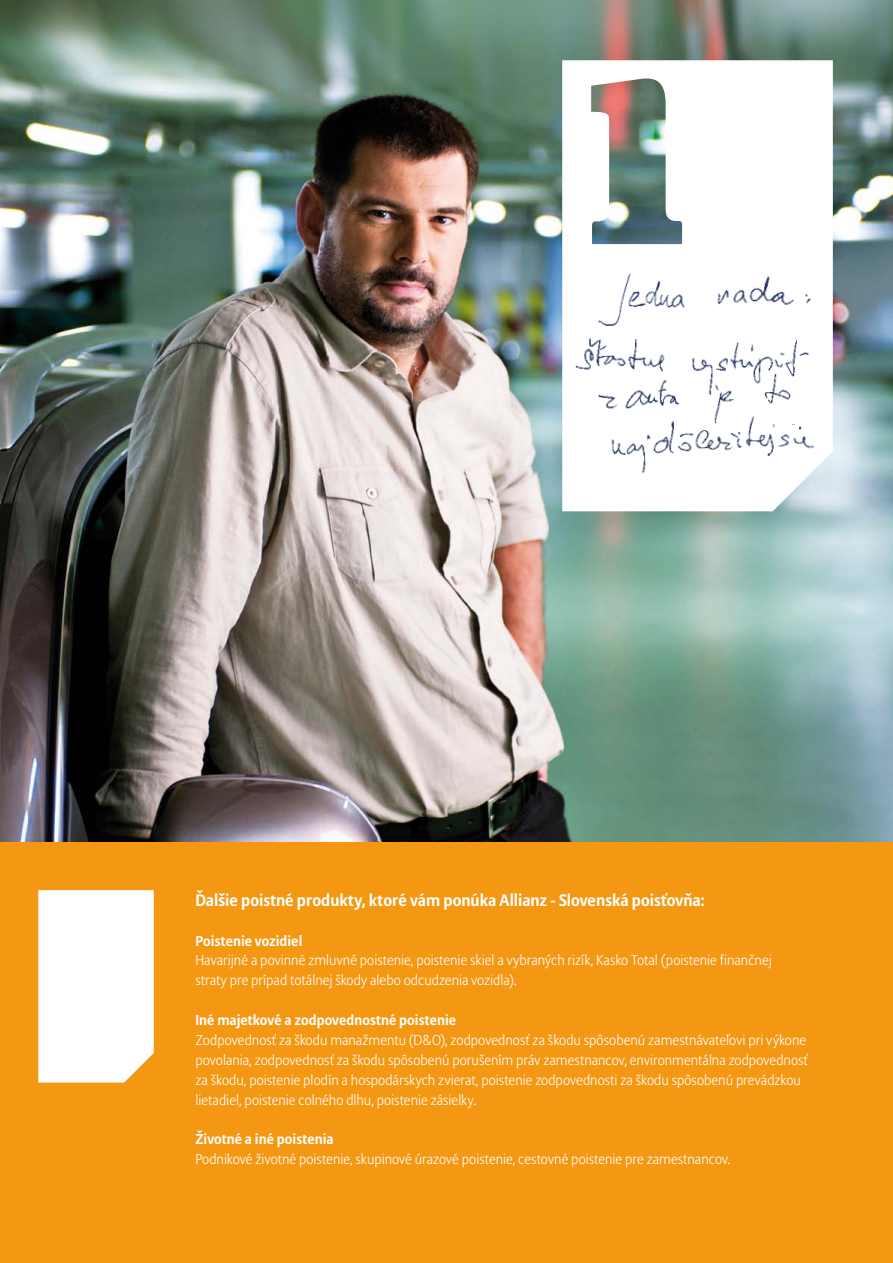
<style>
.page{position:relative;width:893px;height:1263px;background:#fff}
.page>*{position:absolute;margin:0;border:0;box-sizing:border-box;transform-origin:0 0}
.t1{font:700 16.5px "Allianz Sans";color:#fff}
.t2{font:300 14.25px/20px "Allianz Sans";color:#fff}
.t3{font:700 14.25px "Allianz Sans";letter-spacing:.005em;color:#fff}
</style>
<div class="page">
<img style="left:0;top:0;width:893px;height:842px">
<svg style="left:562px;top:60px;width:271px;height:451px"></svg>
<img style="left:567px;top:261px;width:258px;height:220px">
<div style="left:0;top:842px;width:893px;height:421px;background:#f49712"></div>
<div style="left:38px;top:890px;width:116px;height:192px;background:#fff"></div>
<p class="t1" style="left:195px;top:889px;width:511px">Ďalšie poistné produkty, ktoré vám ponúka Allianz - Slovenská poisťovňa:</p>
<p class="t3" style="left:195px;top:931px;width:108px">Poistenie vozidiel</p>
<p class="t2" style="left:195px;top:951px;width:578px">Havarijné a povinné zmluvné poistenie, poistenie skiel a vybraných rizík, Kasko Total (poistenie finančnej straty pre prípad totálnej škody alebo odcudzenia vozidla).</p>
<p class="t3" style="left:195px;top:1011px;width:262px">Iné majetkové a zodpovednostné poistenie</p>
<p class="t2" style="left:195px;top:1030px;width:614px">Zodpovednosť za škodu manažmentu (D&amp;O), zodpovednosť za škodu spôsobenú zamestnávateľovi pri výkone povolania, zodpovednosť za škodu spôsobenú porušením práv zamestnancov, environmentálna zodpovednosť za škodu, poistenie plodín a hospodárskych zvierat, poistenie zodpovednosti za škodu spôsobenú prevádzkou lietadiel, poistenie colného dlhu, poistenie zásielky.</p>
<p class="t3" style="left:195px;top:1130px;width:140px">Životné a iné poistenia</p>
<p class="t2" style="left:195px;top:1150px;width:537px">Podnikové životné poistenie, skupinové úrazové poistenie, cestovné poistenie pre zamestnancov.</p>
</div>
